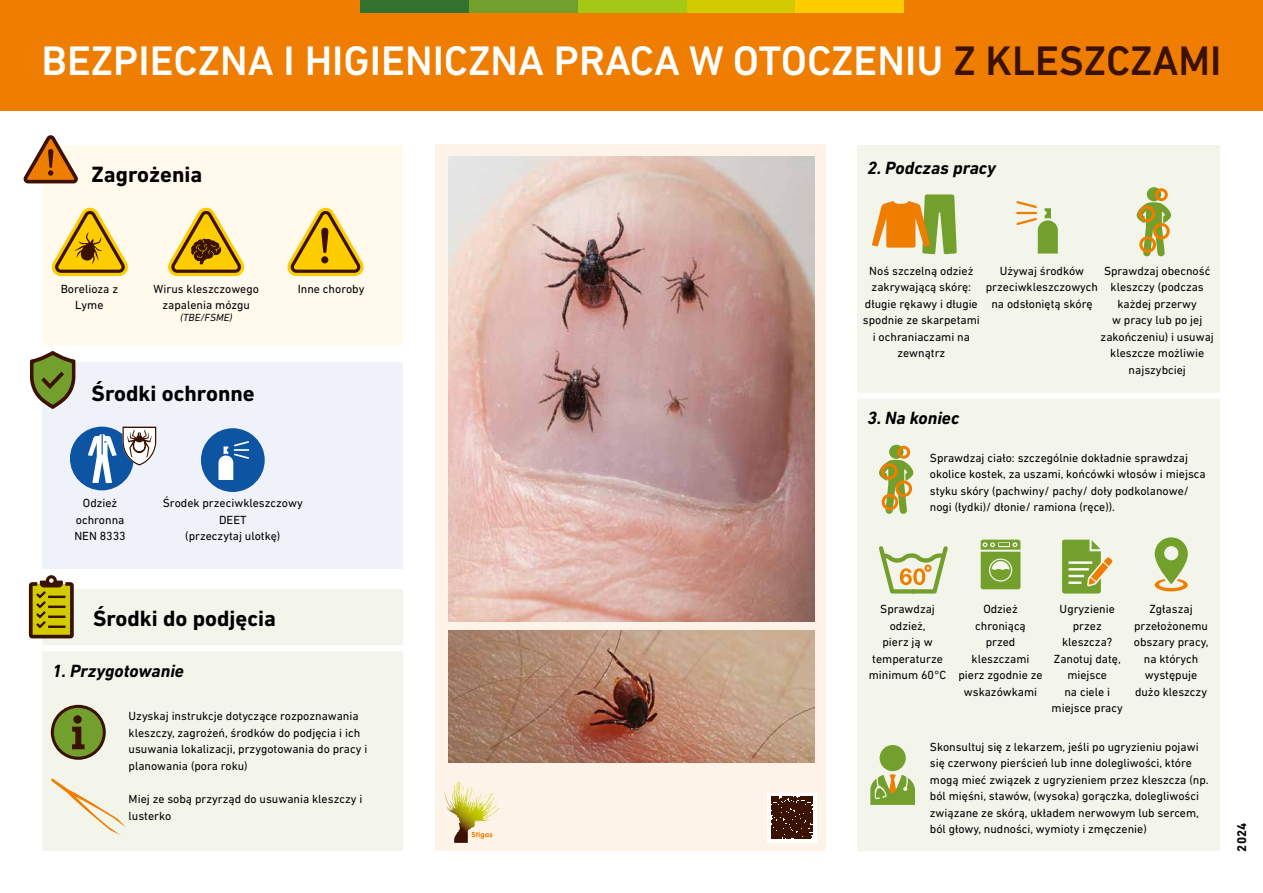
<style>
.page{position:relative;width:1263px;height:893px;background:#fff}
.page>*{position:absolute;margin:0;border:0;box-sizing:border-box;transform-origin:0 0}
.t1{font:500 42px "DIN Next LT Pro";color:#fff}
.t2{font:700 22.5px "DIN Next LT Pro";color:#000}
.t3{font:italic 700 18px "DIN Next LT Pro";color:#000}
.t4{font:700 12.9px "DIN Next LT Pro";color:#000}
.t5{font:12px/16.5px "DIN Next LT Pro";color:#000;text-align:center}
.t6{font:italic 10.5px "DIN Next LT Pro";color:#000}
.s1{color:#3b1100}
</style>
<div class="page">
<div style="left:436px;top:144px;width:390px;height:706px;background:#fef3e8"></div>
<div style="left:43px;top:145px;width:360px;height:199px;background:#fffaec"></div>
<div style="left:0;top:0;width:1263px;height:111px;background:#ef7d00"></div>
<div style="left:686px;top:0;width:109px;height:13px;background:#d1cb00"></div>
<div style="left:795px;top:0;width:109px;height:13px;background:#fecd00"></div>
<div style="left:577px;top:0;width:109px;height:13px;background:#a5c715"></div>
<div style="left:469px;top:0;width:108px;height:13px;background:#739f2d"></div>
<div style="left:360px;top:0;width:109px;height:13px;background:#34722f"></div>
<svg style="left:24px;top:135px;width:54px;height:48px"></svg>
<div style="left:857px;top:145px;width:363px;height:705px;background:#f3f5eb"></div>
<div style="left:43px;top:362px;width:360px;height:207px;background:#f0f2fa"></div>
<div style="left:70px;top:427px;width:64px;height:63px;background:#0d55a3;border-radius:50%"></div>
<svg style="left:30px;top:351px;width:45px;height:58px"></svg>
<div style="left:844px;top:393px;width:386px;height:6px;background:#fff"></div>
<svg style="left:52px;top:207px;width:76px;height:69px"></svg>
<svg style="left:168px;top:207px;width:77px;height:69px"></svg>
<div style="left:201px;top:428px;width:64px;height:64px;background:#0d55a3;border-radius:50%"></div>
<svg style="left:218px;top:441px;width:31px;height:39px"></svg>
<svg style="left:872px;top:194px;width:85px;height:60px"></svg>
<svg style="left:1016px;top:201px;width:42px;height:53px"></svg>
<svg style="left:879px;top:546px;width:69px;height:48px"></svg>
<div style="left:42px;top:589px;width:361px;height:261px;background:#f3f5eb"></div>
<svg style="left:29px;top:575px;width:45px;height:63px;background:#9f8d19"></svg>
<div style="left:29px;top:645px;width:386px;height:6px;background:#fff"></div>
<svg style="left:51px;top:705px;width:55px;height:55px"></svg>
<div style="left:73px;top:715px;width:9px;height:9px;background:#3b1100;border-radius:50%"></div>
<svg style="left:879px;top:460px;width:35px;height:54px"></svg>
<div style="left:889px;top:445px;width:14px;height:14px;background:#739f2d;border-radius:50%"></div>
<div style="left:895px;top:480px;width:17px;height:17px;border:3px solid #ef7d00;border-radius:50%"></div>
<div style="left:882px;top:494px;width:16px;height:16px;border:3px solid #ef7d00;border-radius:50%"></div>
<div style="left:881px;top:463px;width:16px;height:17px;border:3px solid #ef7d00;border-radius:50%"></div>
<div style="left:897px;top:446px;width:13px;height:13px;border:3px solid #ef7d00;border-radius:50%"></div>
<svg style="left:981px;top:540px;width:39px;height:49px;background:#8aae4f"></svg>
<svg style="left:1062px;top:540px;width:50px;height:54px"></svg>
<hr style="left:1068px;top:561px;width:24px;height:3px;background:#fff">
<svg style="left:1155px;top:537px;width:33px;height:54px"></svg>
<svg style="left:870px;top:745px;width:45px;height:60px"></svg>
<svg style="left:287px;top:207px;width:77px;height:69px"></svg>
<div style="left:321px;top:256px;width:7px;height:7px;background:#3b1100;border-radius:50%"></div>
<svg style="left:1136px;top:202px;width:35px;height:54px"></svg>
<div style="left:1147px;top:187px;width:14px;height:14px;background:#739f2d;border-radius:50%"></div>
<div style="left:1153px;top:223px;width:17px;height:16px;border:3px solid #ef7d00;border-radius:50%"></div>
<div style="left:1139px;top:236px;width:17px;height:17px;border:3px solid #ef7d00;border-radius:50%"></div>
<div style="left:1138px;top:206px;width:17px;height:16px;border:3px solid #ef7d00;border-radius:50%"></div>
<div style="left:1155px;top:188px;width:13px;height:13px;border:3px solid #ef7d00;border-radius:50%"></div>
<svg style="left:444px;top:781px;width:16px;height:41px"></svg>
<svg style="left:472px;top:832px;width:20px;height:7px"></svg>
<svg style="left:767px;top:793px;width:50px;height:49px"></svg>
<div style="left:772px;top:797px;width:41px;height:41px;background:#3b1100"></div>
<img style="left:448px;top:157px;width:366px;height:465px">
<img style="left:448px;top:630px;width:366px;height:133px">
<svg style="left:88px;top:427px;width:68px;height:56px"></svg>
<svg style="left:51px;top:778px;width:75px;height:57px"></svg>
<h1 class="t1" style="left:42px;top:36px;width:1181px">BEZPIECZNA I HIGIENICZNA PRACA W OTOCZENIU <span class="s1">Z KLESZCZAMI</span></h1>
<h2 class="t2" style="left:92px;top:161px;width:112px">Zagrożenia</h2>
<p class="t5" style="left:61px;top:280px;width:59px">Borelioza z<br>Lyme</p>
<p class="t5" style="left:154px;top:280px;width:107px">Wirus kleszczowego zapalenia mózgu</p>
<p class="t6" style="left:180px;top:312px;width:54px">(TBE/FSME)</p>
<h2 class="t2" style="left:92px;top:380px;width:165px">Środki ochronne</h2>
<p class="t5" style="left:298px;top:280px;width:68px">Inne choroby</p>
<p class="t5" style="left:74px;top:495px;width:53px">Odzież ochronna<br>NEN 8333</p>
<p class="t5" style="left:163px;top:495px;width:141px">Środek przeciwkleszczowy<br>DEET<br>(przeczytaj ulotkę)</p>
<h2 class="t2" style="left:93px;top:605px;width:185px">Środki do podjęcia</h2>
<h3 class="t3" style="left:52px;top:660px;width:133px">1. Przygotowanie</h3>
<p class="t5" style="left:129px;top:708px;width:240px;text-align:left">Uzyskaj instrukcje dotyczące rozpoznawania kleszczy, zagrożeń, środków do podjęcia i ich usuwania lokalizacji, przygotowania do pracy i planowania (pora roku)</p>
<p class="t5" style="left:129px;top:790px;width:235px;text-align:left">Miej ze sobą przyrząd do usuwania kleszczy i lusterko</p>
<h3 class="t3" style="left:867px;top:157px;width:130px">2. Podczas pracy</h3>
<p class="t5" style="left:863px;top:262px;width:119px">Noś szczelną odzież zakrywającą skórę: długie rękawy i długie spodnie ze skarpetami i ochraniaczami na zewnątrz</p>
<p class="t5" style="left:1100px;top:262px;width:115px">Sprawdzaj obecność kleszczy (podczas każdej przerwy<br>w pracy lub po jej zakończeniu) i usuwaj kleszcze możliwie najszybciej</p>
<h3 class="t3" style="left:867px;top:408px;width:93px">3. Na koniec</h3>
<p class="t5" style="left:930px;top:449px;width:277px;text-align:left">Sprawdzaj ciało: szczególnie dokładnie sprawdzaj okolice kostek, za uszami, końcówki włosów i miejsca styku skóry (pachwiny/ pachy/ doły podkolanowe/ nogi (łydki)/ dłonie/ ramiona (ręce)).</p>
<p class="t5" style="left:986px;top:262px;width:114px">Używaj środków przeciwkleszczowych na odsłoniętą skórę</p>
<p class="t5" style="left:869px;top:601px;width:79px">Sprawdzaj odzież,<br>pierz ją w temperaturze minimum 60°C</p>
<p class="t5" style="left:1051px;top:601px;width:73px">Ugryzienie przez kleszcza?<br>Zanotuj datę, miejsce<br>na ciele i miejsce pracy</p>
<p class="t5" style="left:1134px;top:601px;width:76px">Zgłaszaj przełożonemu obszary pracy, na których występuje dużo kleszczy</p>
<p class="t5" style="left:930px;top:738px;width:280px;text-align:left">Skonsultuj się z lekarzem, jeśli po ugryzieniu pojawi się czerwony pierścień lub inne dolegliwości, które mogą mieć związek z ugryzieniem przez kleszcza (np. ból mięśni, stawów, (wysoka) gorączka, dolegliwości związane ze skórą, układem nerwowym lub sercem, ból głowy, nudności, wymioty i zmęczenie)</p>
<p class="t5" style="left:958px;top:601px;width:86px">Odzież chroniącą<br>przed kleszczami pierz zgodnie ze wskazówkami</p>
<p class="t4" style="left:1234px;top:851px;width:30px;rotate:-90deg">2024</p>
</div>
